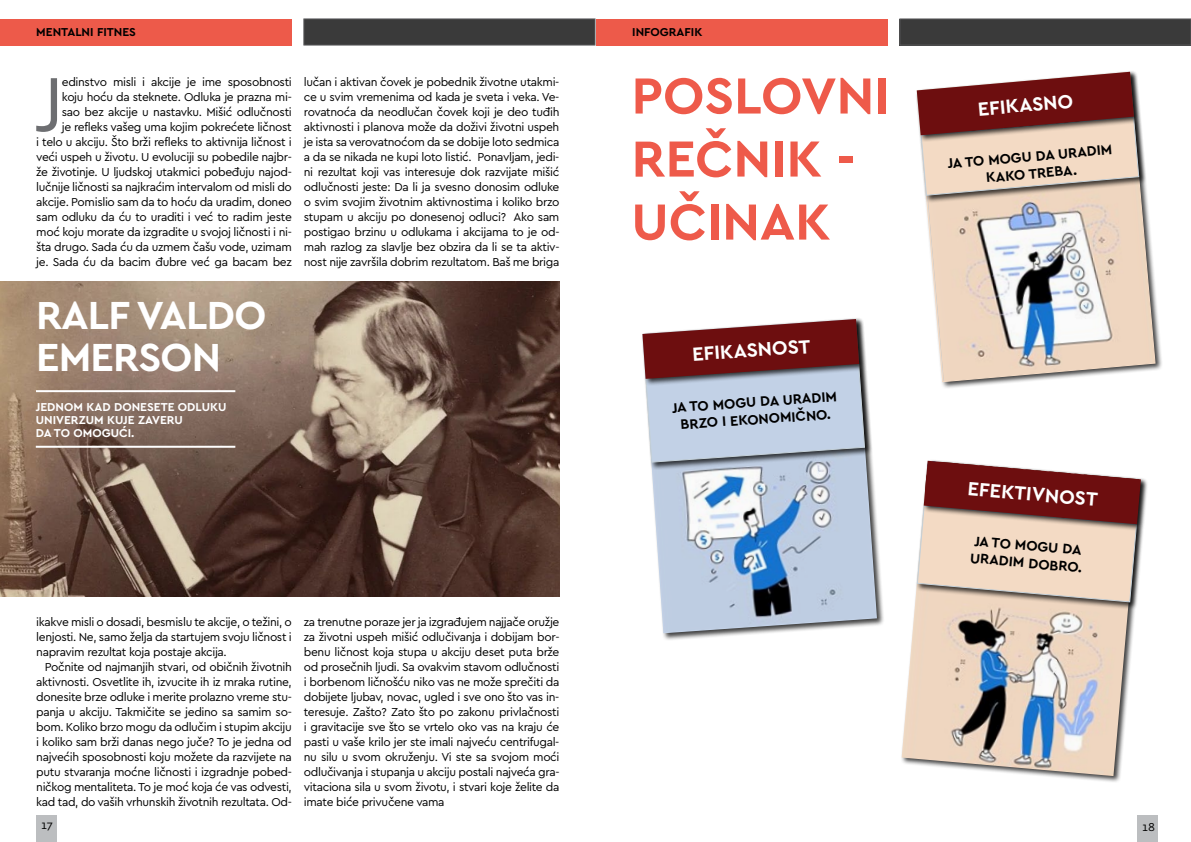
<style>
.page{position:relative;width:1191px;height:842px;background:#fff}
.page>*{position:absolute;margin:0;border:0;box-sizing:border-box;transform-origin:0 0}
.t1{font:80.2px "Cera Pro";color:#6d6e71}
.t2{font:700 53.1px/63px "Cera Pro";color:#ee5a4a}
.t3{font:700 41px/42px "Cera Pro";letter-spacing:-.02em;color:#fff}
.t4{font:700 20px "Cera Pro";color:#fff}
.t5{font:700 14.4px/17.3px "Cera Pro";color:#000;text-align:center}
.t6{font:12px/15px "Cera Pro";letter-spacing:-.03em;color:#000;text-align:justify}
.t7{font:700 12px/13px "Cera Pro";color:#fff}
.t8{font:700 12px "Cera Pro";color:#000}
</style>
<div class="page">
<div style="left:0;top:19px;width:292px;height:26px;background:#ed5a4a"></div>
<div style="left:596px;top:19px;width:292px;height:26px;background:#ed5a4a"></div>
<div style="left:303px;top:18px;width:292px;height:28px;background:#3a3a3a;border:1px solid #58585a"></div>
<div style="left:900px;top:19px;width:291px;height:26px;background:#3a3a3a"></div>
<div style="left:899px;top:18px;width:292px;height:28px;border:1px solid #58585a"></div>
<div style="left:1137px;top:815px;width:20px;height:26px;background:#bcbec0"></div>
<div style="left:36px;top:815px;width:21px;height:26px;background:#bcbec0"></div>
<img style="left:0;top:281px;width:559px;height:315px">
<hr style="left:36px;top:446px;width:199px;height:2px;background:#fff">
<hr style="left:36px;top:390px;width:199px;height:2px;background:#fff">
<div style="left:915px;top:70px;width:248px;height:319px;background:#000;opacity:.75"></div>
<svg style="left:916px;top:71px;width:240px;height:312px"></svg>
<div style="left:641px;top:318px;width:243px;height:323px;background:#000;opacity:.75"></div>
<svg style="left:641px;top:318px;width:236px;height:316px"></svg>
<div style="left:900px;top:459px;width:246px;height:324px;background:#000;opacity:.75"></div>
<img style="left:901px;top:461px;width:238px;height:315px">
<div style="left:644px;top:363px;width:228px;height:107px;background:#000;opacity:.75"></div>
<div style="left:919px;top:115px;width:227px;height:88px;background:#000;opacity:.75"></div>
<div style="left:915px;top:504px;width:229px;height:106px;background:#000;opacity:.75"></div>
<div style="left:641px;top:318px;width:225px;height:68px;background:#000;opacity:.75"></div>
<svg style="left:642px;top:319px;width:223px;height:144px;background:#a4909c"></svg>
<div style="left:915px;top:70px;width:226px;height:73px;background:#000;opacity:.75"></div>
<svg style="left:916px;top:72px;width:223px;height:124px;background:#b88b81"></svg>
<div style="left:922px;top:459px;width:226px;height:73px;background:#000;opacity:.75"></div>
<svg style="left:916px;top:461px;width:224px;height:142px;background:#c2988c"></svg>
<p class="t8" style="left:36px;top:24px;width:100px">MENTALNI FITNES</p>
<p class="t6" style="left:36px;top:74px;width:257px;text-align:right">edinstvo misli i akcije je ime sposobnosti<br>koju hoću da steknete. Odluka je prazna mi-<br>sao bez akcije u nastavku. Mišić odlučnosti<br>je refleks vašeg uma kojim pokrećete ličnost<br>i telo u akciju. Što brži refleks to aktivnija ličnost i veći uspeh u životu. U evoluciji su pobedile najbr&shy;že životinje. U ljudskoj utakmici pobeđuju najod&shy;lučnije ličnosti sa najkraćim intervalom od misli do akcije. Pomislio sam da to hoću da uradim, doneo sam odluku da ću to uraditi i već to radim jeste moć koju morate da izgradite u svojoj ličnosti i ni&shy;šta drugo. Sada ću da uzmem čašu vode, uzimam je. Sada ću da bacim đubre već ga bacam bez</p>
<h1 class="t1" style="left:34px;top:51px;width:22px">J</h1>
<p class="t6" style="left:304px;top:74px;width:257px">lučan i aktivan čovek je pobednik životne utakmi&shy;ce u svim vremenima od kada je sveta i veka. Ve&shy;rovatnoća da neodlučan čovek koji je deo tuđih aktivnosti i planova može da doživi životni uspeh je ista sa verovatnoćom da se dobije loto sedmica a da se nikada ne kupi loto listić. Ponavljam, jedi&shy;ni rezultat koji vas interesuje dok razvijate mišić odlučnosti jeste: Da li ja svesno donosim odluke o svim svojim životnim aktivnostima i koliko brzo stupam u akciju po donesenoj odluci? Ako sam postigao brzinu u odlukama i akcijama to je od&shy;mah razlog za slavlje bez obzira da li se ta aktiv&shy;nost nije završila dobrim rezultatom. Baš me briga</p>
<h3 class="t3" style="left:36px;top:292px;width:200px">RALF VALDO<br>EMERSO</h3>
<h3 class="t3" style="left:192px;top:334px;width:31px">N</h3>
<p class="t7" style="left:36px;top:400px;width:60px">JEDNOM KAD</p>
<p class="t7" style="left:114px;top:400px;width:97px">DONESETE ODLUKU</p>
<p class="t7" style="left:36px;top:413px;width:44px">UNIVERZU</p>
<p class="t7" style="left:36px;top:413px;width:140px;text-indent:58px">M KUJE ZAVERU<br>DA TO OMOGUĆI.</p>
<p class="t6" style="left:36px;top:614px;width:257px">ikakve misli o dosadi, besmislu te akcije, o težini, o lenjosti. Ne, samo želja da startujem svoju ličnost i napravim rezultat koja postaje akcija.</p>
<p class="t6" style="left:36px;top:659px;width:257px;text-indent:9px">Počnite od najmanjih stvari, od običnih životnih aktivnosti. Osvetlite ih, izvucite ih iz mraka rutine, donesite brze odluke i merite prolazno vreme stu&shy;panja u akciju. Takmičite se jedino sa samim so&shy;bom. Koliko brzo mogu da odlučim i stupim akciju i koliko sam brži danas nego juče? To je jedna od najvećih sposobnosti koju možete da razvijete na putu stvaranja moćne ličnosti i izgradnje pobed&shy;ničkog mentaliteta. To je moć koja će vas odvesti, kad tad, do vaših vrhunskih životnih rezultata. Od-</p>
<p class="t6" style="left:304px;top:614px;width:257px">za trenutne poraze jer ja izgrađujem najjače oružje za životni uspeh mišić odlučivanja i dobijam bor&shy;benu ličnost koja stupa u akciju deset puta brže od prosečnih ljudi. Sa ovakvim stavom odlučnosti i borbenom ličnošću niko vas ne može sprečiti da dobijete ljubav, novac, ugled i sve ono što vas in&shy;teresuje. Zašto? Zato što po zakonu privlačnosti i gravitacije sve što se vrtelo oko vas na kraju će pasti u vaše krilo jer ste imali najveću centrifugal&shy;nu silu u svom okruženju. Vi ste sa svojom moći odlučivanja i stupanja u akciju postali najveća gra&shy;vitaciona sila u svom životu, i stvari koje želite da imate biće privučene vama</p>
<p class="t8" style="left:632px;top:24px;width:65px">INFOGRAFIK</p>
<h2 class="t2" style="left:631px;top:62px;width:251px">POSLOVNI<br>REČNIK -<br>UČINAK</h2>
<h3 class="t4" style="left:691px;top:341px;width:120px;rotate:-4deg">EF IKASNOST</h3>
<p class="t5" style="left:671px;top:398px;width:167px;rotate:-4deg">JA TO MOGU DA URADIM<br>BRZO I EKONOMIČN O.</p>
<h3 class="t4" style="left:976px;top:96px;width:97px;rotate:-5deg">EF IKASNO</h3>
<p class="t5" style="left:947px;top:154px;width:167px;rotate:-5deg">JA TO MOGU DA URADIM<br>KAKO TREB A.</p>
<h3 class="t4" style="left:969px;top:475px;width:132px;rotate:5deg">EFE KTIVNOST</h3>
<p class="t5" style="left:972px;top:531px;width:114px;text-align:left;rotate:5deg">JA TO MOGU DA<br>URADIM DOBRO.</p>
<p class="t6" style="left:41px;top:817px;width:13px">17</p>
<p class="t6" style="left:1142px;top:819px;width:14px">18</p>
</div>
